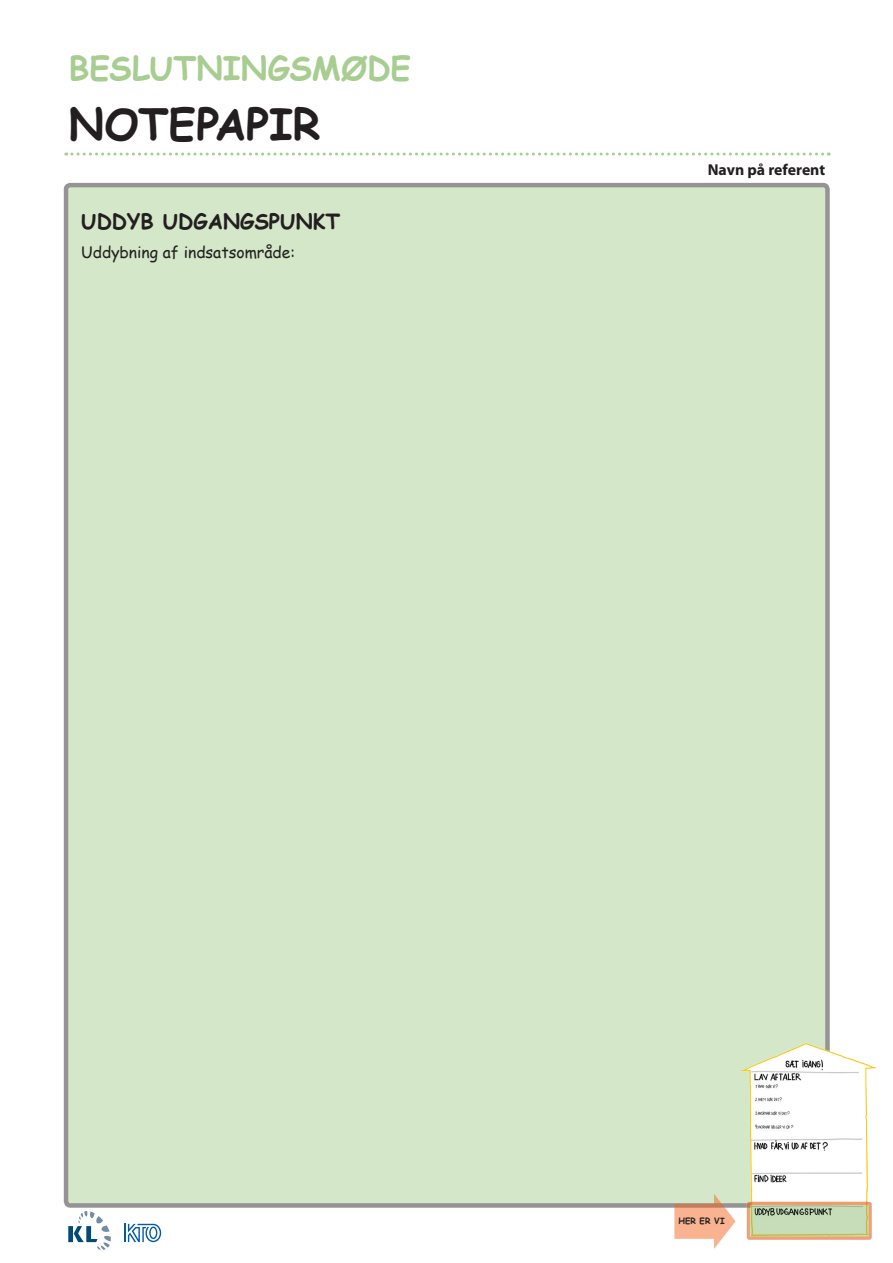
<style>
.page{position:relative;width:893px;height:1263px;background:#fff}
.page>*{position:absolute;margin:0;border:0;box-sizing:border-box;transform-origin:0 0}
.t1{font:700 43.35px "Comic Sans MS";color:#231f20}
.t2{font:700 32.55px "Comic Sans MS";color:#a7cd90}
.Rubrik{font:700 21px "Comic Sans MS";color:#231f20}
.Rubrik-2{font:15.75px "Comic Sans MS";color:#231f20}
.Rubrik-3{font:700 15.75px "Myriad Pro";color:#231f20}
.Brød{font:700 8.55px "Comic Sans MS";color:#231f20}
</style>
<div class="page">
<div style="left:66px;top:185px;width:761px;height:1020px;background:#d4e7c9;border-radius:4px"></div>
<div style="left:64px;top:183px;width:766px;height:1025px;border:4px solid #231f20;border-radius:4px"></div>
<svg style="left:66px;top:153px;width:763px;height:3px"></svg>
<img style="left:736px;top:1036px;width:141px;height:204px">
<svg style="left:674px;top:1194px;width:62px;height:55px"></svg>
<div style="left:68px;top:1226px;width:5px;height:16px;background:#014b75"></div>
<svg style="left:74px;top:1211px;width:37px;height:39px"></svg>
<svg style="left:124px;top:1224px;width:37px;height:18px"></svg>
<p class="t2" style="left:69px;top:44px;width:344px">BESLUTNINGSMØDE</p>
<p class="t1" style="left:69px;top:92px;width:253px">NOTEPAPIR</p>
<p class="Rubrik" style="left:81px;top:206px;width:260px">UDDYB UDGANGSPUNKT</p>
<p class="Rubrik-2" style="left:81px;top:241px;width:215px">Uddybning af indsatsområde:</p>
<p class="Rubrik-3" style="left:708px;top:160px;width:119px">Navn på referent</p>
<p class="Brød" style="left:678px;top:1214px;width:48px">HER ER VI</p>
</div>
